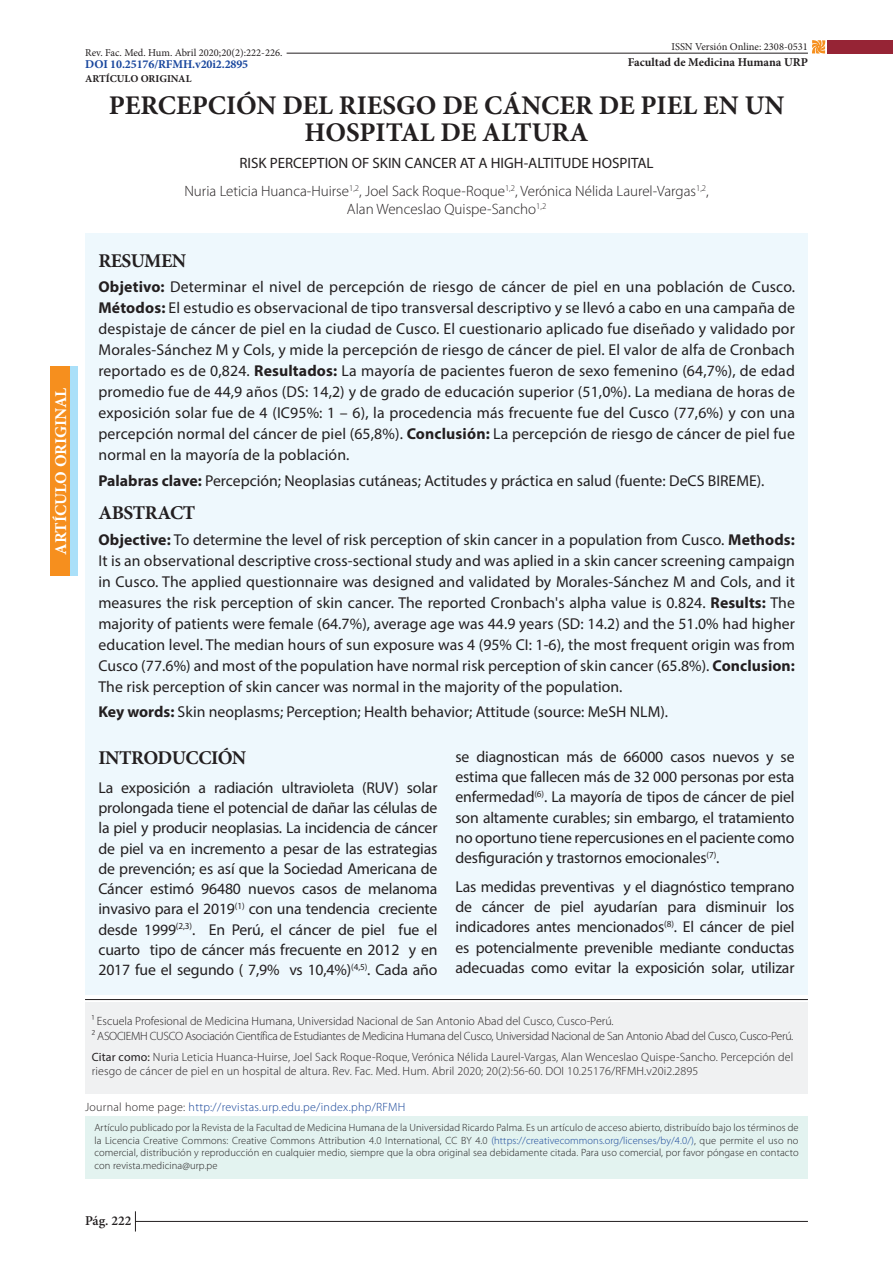
<style>
.page{position:relative;width:893px;height:1263px;background:#fff}
.page>*{position:absolute;margin:0;border:0;box-sizing:border-box;transform-origin:0 0}
.t1{font:700 27px/27px "Minion Pro";color:#231f20;text-align:center}
.PARRAFO_OK{font:700 19.5px "Minion Pro";letter-spacing:-.025em;color:#231f20}
.t2{font:700 16.5px "Minion Pro";color:#fff}
.PARRAFO_OK-2{font:15.75px/20.2px "Myriad Pro";color:#231f20;text-align:justify}
.t3{font:300 15px "Myriad Pro";color:#231f20}
.t4{font:15px "Myriad Pro";color:#231f20}
.t5{font:600 13.5px "Minion Pro";color:#231f20}
.t6{font:300 12px/14.4px "Myriad Pro";color:#231f20}
.t7{font:300 12px "Myriad Pro";letter-spacing:-.025em;color:#231f20}
.t8{font:300 12px "Myriad Pro";letter-spacing:.025em;color:#154398}
.t9{font:700 12px "Minion Pro";color:#231f20}
.t10{font:700 12px "Minion Pro";letter-spacing:-.01em;color:#18469d}
.t11{font:300 10.5px/12.6px "Myriad Pro";letter-spacing:.01em;color:#231f20;text-align:justify}
.t12{font:10.5px "Minion Pro";color:#231f20}
.t13{font:700 10.5px "Minion Pro";color:#231f20}
.s1{font-weight:700}
.s2{font-weight:400}
.s3{color:#231f20}
.s4{color:#154398}
</style>
<div class="page">
<div style="left:55px;top:366px;width:23px;height:209px;background:#aae0f9"></div>
<svg style="left:135px;top:1211px;width:1px;height:20px"></svg>
<hr style="left:135px;top:1221px;width:673px;height:1px;background:#231f20">
<div style="left:85px;top:234px;width:723px;height:761px;background:#eef8fd"></div>
<hr style="left:85px;top:999px;width:723px;height:1px;background:#231f20">
<div style="left:828px;top:40px;width:65px;height:14px;background:#962435"></div>
<svg style="left:812px;top:40px;width:14px;height:14px"></svg>
<div style="left:85px;top:1116px;width:723px;height:63px;background:#e3f3f0"></div>
<div style="left:85px;top:1003px;width:723px;height:91px;background:#f0f1f2"></div>
<hr style="left:287px;top:53px;width:521px;height:1px;background:#231f20">
<div style="left:51px;top:366px;width:19px;height:209px;background:#f68f1e"></div>
<p class="t2" style="left:49px;top:555px;width:168px;rotate:-90deg">ARTÍCULO ORIGINAL</p>
<p class="t12" style="left:85px;top:46px;width:199px">Rev. Fac. Med. Hum. Abril 2020;20(2):222-226.</p>
<p class="t10" style="left:85px;top:56px;width:165px">DOI 10.25176/RFMH.v20i2.2895</p>
<p class="t13" style="left:85px;top:71px;width:108px">ARTÍCULO ORIGINAL</p>
<p class="t12" style="left:671px;top:39px;width:138px">ISSN Versión Online: 2308-0531</p>
<p class="t9" style="left:628px;top:53px;width:182px">Facultad de Medicina Humana URP</p>
<p class="t1" style="left:109px;top:91px;width:677px">PERCEPCIÓN DEL RIESGO DE CÁNCER DE PIEL EN UN<br>HOSPITAL DE ALTURA</p>
<p class="t4" style="left:239px;top:154px;width:416px">RISK PERCEPTION OF SKIN CANCER AT A HIGH-ALTITUDE HOSPITAL</p>
<p class="t3" style="left:184px;top:182px;width:526px">Nuria Leticia Huanca-Huirse<sup>1,2</sup>, Joel Sack Roque-Roque<sup>1,2</sup>, Verónica Nélida Laurel-Vargas<sup>1,2</sup>,</p>
<p class="t3" style="left:347px;top:200px;width:201px">Alan Wenceslao Quispe-Sancho<sup>1,2</sup></p>
<p class="PARRAFO_OK" style="left:98px;top:247px;width:89px">RESUMEN</p>
<p class="PARRAFO_OK-2" style="left:98px;top:276px;width:698px;line-height:21px"><span class="s1">Objetivo:</span> Determinar el nivel de percepción de riesgo de cáncer de piel en una población de Cusco.<br><span class="s1">Métodos:</span> El estudio es observacional de tipo transversal descriptivo y se llevó a cabo en una campaña de despistaje de cáncer de piel en la ciudad de Cusco. El cuestionario aplicado fue diseñado y validado por Morales-Sánchez M y Cols, y mide la percepción de riesgo de cáncer de piel. El valor de alfa de Cronbach reportado es de 0,824. <span class="s1">Resultados:</span> La mayoría de pacientes fueron de sexo femenino (64,7%), de edad promedio fue de 44,9 años (DS: 14,2) y de grado de educación superior (51,0%). La mediana de horas de exposición solar fue de 4 (IC95%: 1 – 6), la procedencia más frecuente fue del Cusco (77,6%) y con una percepción normal del cáncer de piel (65,8%). <span class="s1">Conclusión:</span> La percepción de riesgo de cáncer de piel fue normal en la mayoría de la población.</p>
<p class="PARRAFO_OK-2" style="left:98px;top:470px;width:668px"><span class="s1">Palabras clave:</span> Percepción; Neoplasias cutáneas; Actitudes y práctica en salud (fuente: DeCS BIREME).</p>
<p class="PARRAFO_OK" style="left:98px;top:499px;width:98px">ABSTRACT</p>
<p class="PARRAFO_OK-2" style="left:98px;top:529px;width:698px;line-height:21px"><span class="s1">Objective:</span> To determine the level of risk perception of skin cancer in a population from Cusco. <span class="s1">Methods:<br></span>It is an observational descriptive cross-sectional study and was aplied in a skin cancer screening campaign in Cusco. The applied questionnaire was designed and validated by Morales-Sánchez M and Cols, and it measures the risk perception of skin cancer. The reported Cronbach's alpha value is 0.824. <span class="s1">Results:</span> The majority of patients were female (64.7%), average age was 44.9 years (SD: 14.2) and the 51.0% had higher education level. The median hours of sun exposure was 4 (95% CI: 1-6), the most frequent origin was from Cusco (77.6%) and most of the population have normal risk perception of skin cancer (65.8%). <span class="s1">Conclusion:<br></span>The risk perception of skin cancer was normal in the majority of the population.</p>
<p class="PARRAFO_OK-2" style="left:98px;top:701px;width:571px"><span class="s1">Key words:</span> Skin neoplasms; Perception; Health behavior; Attitude (source: MeSH NLM).</p>
<p class="PARRAFO_OK" style="left:98px;top:744px;width:149px">INTRODUCCIÓN</p>
<p class="PARRAFO_OK-2" style="left:98px;top:777px;width:341px">La exposición a radiación ultravioleta (RUV) solar prolongada tiene el potencial de dañar las células de la piel y producir neoplasias. La incidencia de cáncer de piel va en incremento a pesar de las estrategias de prevención; es así que la Sociedad Americana de Cáncer estimó 96480 nuevos casos de melanoma invasivo para el 2019<sup>(1)</sup> con una tendencia creciente desde 1999<sup>(2,3)</sup>. En Perú, el cáncer de piel fue el cuarto tipo de cáncer más frecuente en 2012 y en 2017 fue el segundo ( 7,9% vs 10,4%)<sup>(4,5)</sup>. Cada año</p>
<p class="PARRAFO_OK-2" style="left:455px;top:746px;width:341px">se diagnostican más de 66000 casos nuevos y se estima que fallecen más de 32 000 personas por esta enfermedad<sup>(6)</sup>. La mayoría de tipos de cáncer de piel son altamente curables; sin embargo, el tratamiento no oportuno tiene repercusiones en el paciente como desfiguración y trastornos emocionales<sup>(7)</sup>.</p>
<p class="PARRAFO_OK-2" style="left:455px;top:876px;width:341px">Las medidas preventivas y el diagnóstico temprano de cáncer de piel ayudarían para disminuir los indicadores antes mencionados<sup>(8)</sup>. El cáncer de piel es potencialmente prevenible mediante conductas adecuadas como evitar la exposición solar, utilizar</p>
<p class="t6" style="left:92px;top:1013px;width:523px">1 Escuela Profesional de Medicina Humana, Universidad Nacional de San Antonio Abad del Cusco, Cusco-Perú.</p>
<p class="t7" style="left:92px;top:1028px;width:703px">2 ASOCIEMH CUSCO Asociación Científica de Estudiantes de Medicina Humana del Cusco, Universidad Nacional de San Antonio Abad del Cusco, Cusco-Perú.</p>
<p class="t6" style="left:92px;top:1049px;width:703px"><span class="s2">Citar como:</span> Nuria Leticia Huanca-Huirse, Joel Sack Roque-Roque, Verónica Nélida Laurel-Vargas, Alan Wenceslao Quispe-Sancho. Percepción del riesgo de cáncer de piel en un hospital de altura. Rev. Fac. Med. Hum. Abril 2020; 20(2):56-60. DOI 10.25176/RFMH.v20i2.2895</p>
<p class="t8" style="left:85px;top:1100px;width:322px"><span class="s3">Journal home page:</span> http://revistas.urp.edu.pe/index.php/RFMH</p>
<p class="t11" style="left:94px;top:1121px;width:706px">Artículo publicado por la Revista de la Facultad de Medicina Humana de la Universidad Ricardo Palma. Es un artículo de acceso abierto, distribuído bajo los términos de</p>
<p class="t11" style="left:94px;top:1134px;width:706px">la Licencia Creative Commons: Creative Commons Attribution 4.0 International, CC BY 4.0 <span class="s4">(https://creativecommons.org/licenses/by/4.0/)</span>, que permite el uso no comercial, distribución y reproducción en cualquier medio, siempre que la obra original sea debidamente citada. Para uso comercial, por favor póngase en contacto con revista.medicina@urp.pe</p>
<p class="t5" style="left:85px;top:1211px;width:48px">Pág. 222</p>
</div>
